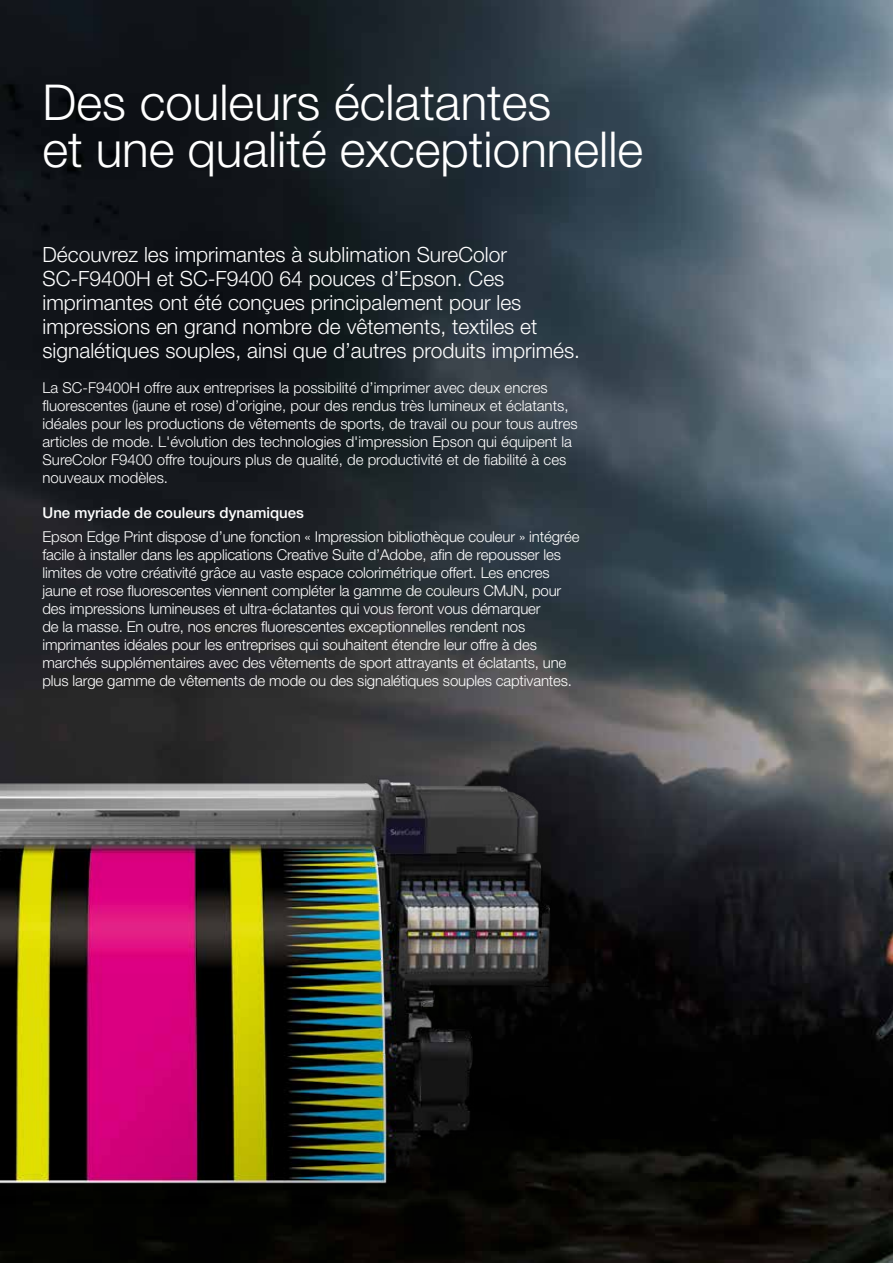
<style>
.page{position:relative;width:893px;height:1263px;background:#fff}
.page>*{position:absolute;margin:0;border:0;box-sizing:border-box;transform-origin:0 0}
.t1{font:300 49.5px/46.5px "Helvetica Neue LT Pro";color:#fff}
.t2{font:300 21px/24px "Helvetica Neue LT Pro";color:#fff}
.t3{font:300 15px/18px "Helvetica Neue LT Pro";letter-spacing:-.01em;color:#fff}
.t4{font:500 15px "Helvetica Neue LT Pro";color:#fff}
</style>
<div class="page">
<img style="left:0;top:0;width:893px;height:1263px">
<img style="left:0;top:691px;width:579px;height:512px">
<h1 class="t1" style="left:43px;top:78px;width:602px">Des couleurs éclatantes<br>et une qualité exceptionnelle</h1>
<p class="t2" style="left:43px;top:242px;width:539px">Découvrez les imprimantes à sublimation SureColor SC-F9400H et SC-F9400 64 pouces d’Epson. Ces imprimantes ont été conçues principalement pour les impressions en grand nombre de vêtements, textiles et signalétiques souples, ainsi que d’autres produits imprimés.</p>
<p class="t3" style="left:43px;top:378px;width:537px">La SC-F9400H offre aux entreprises la possibilité d’imprimer avec deux encres fluorescentes (jaune et rose) d’origine, pour des rendus très lumineux et éclatants, idéales pour les productions de vêtements de sports, de travail ou pour tous autres articles de mode. L'évolution des technologies d'impression Epson qui équipent la SureColor F9400 offre toujours plus de qualité, de productivité et de fiabilité à ces nouveaux modèles.</p>
<p class="t4" style="left:43px;top:503px;width:263px">Une myriade de couleurs dynamiques</p>
<p class="t3" style="left:43px;top:527px;width:539px">Epson Edge Print dispose d’une fonction « Impression bibliothèque couleur » intégrée facile à installer dans les applications Creative Suite d’Adobe, afin de repousser les limites de votre créativité grâce au vaste espace colorimétrique offert. Les encres jaune et rose fluorescentes viennent compléter la gamme de couleurs CMJN, pour des impressions lumineuses et ultra-éclatantes qui vous feront vous démarquer<br>de la masse. En outre, nos encres fluorescentes exceptionnelles rendent nos imprimantes idéales pour les entreprises qui souhaitent étendre leur offre à des marchés supplémentaires avec des vêtements de sport attrayants et éclatants, une plus large gamme de vêtements de mode ou des signalétiques souples captivantes.</p>
</div>
